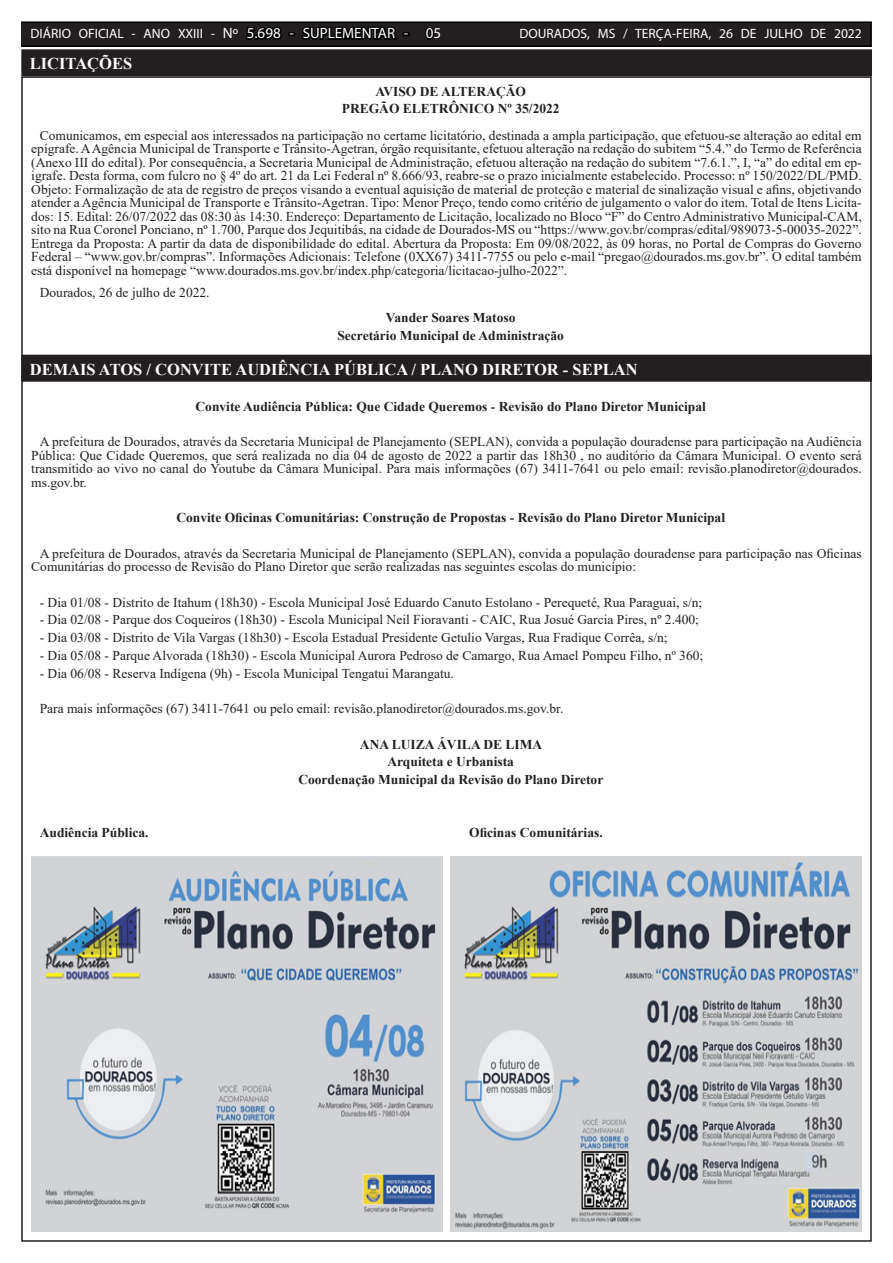
<style>
.page{position:relative;width:893px;height:1263px;background:#fff}
.page>*{position:absolute;margin:0;border:0;box-sizing:border-box;transform-origin:0 0}
.TEXTO{font:700 16.5px "Times New Roman";color:#fff}
.TEXTO-2{font:13.5px/13.5px "Times New Roman";color:#231f20;text-align:justify}
.TEXTO-3{font:700 13.5px "Times New Roman";color:#231f20}
.t1{font:13.5px "Myriad Pro";color:#fff}
.s1{font-size:15px}
.s2{font-size:15px;color:#000}
</style>
<div class="page">
<div style="left:21px;top:22px;width:850px;height:24px;background:#231f20"></div>
<div style="left:21px;top:21px;width:851px;height:26px;border:2px solid #000"></div>
<div style="left:23px;top:51px;width:847px;height:23px;background:#231f20"></div>
<div style="left:21px;top:49px;width:851px;height:27px;border:4px solid #231f20"></div>
<img style="left:31px;top:856px;width:411px;height:376px">
<img style="left:451px;top:856px;width:411px;height:376px">
<div style="left:23px;top:357px;width:847px;height:23px;background:#231f20"></div>
<div style="left:21px;top:355px;width:851px;height:27px;border:4px solid #231f20"></div>
<p class="t1" style="left:31px;top:26px;width:412px">DIÁRIO OFICIAL - ANO XXIII - <span class="s1">Nº</span> <span class="s2">5.698 - SUPLEMENTAR - 0</span><span class="s1">5</span></p>
<p class="t1" style="left:519px;top:26px;width:344px">DOURADOS, MS / TERÇA-FEIRA, 26 DE JULHO DE 2022</p>
<p class="TEXTO" style="left:30px;top:52px;width:104px">LICITAÇÕES</p>
<p class="TEXTO-3" style="left:375px;top:81px;width:152px">AVISO DE ALTERAÇÃO</p>
<p class="TEXTO-3" style="left:342px;top:99px;width:219px">PREGÃO ELETRÔNICO Nº 35/2022</p>
<p class="TEXTO-2" style="left:31px;top:128px;width:832px;text-indent:9px">Comunicamos, em especial aos interessados na participação no certame licitatório, destinada a ampla participação, que efetuou-se alteração ao edital em epígrafe. A Agência Municipal de Transporte e Trânsito-Agetran, órgão requisitante, efetuou alteração na redação do subitem “5.4.” do Termo de Referência (Anexo III do edital). Por consequência, a Secretaria Municipal de Administração, efetuou alteração na redação do subitem “7.6.1.”, I, “a” do edital em ep&shy;igrafe. Desta forma, com fulcro no § 4º do art. 21 da Lei Federal nº 8.666/93, reabre-se o prazo inicialmente estabelecido. Processo: nº 150/2022/DL/PMD.<br>Objeto: Formalização de ata de registro de preços visando a eventual aquisição de material de proteção e material de sinalização visual e afins, objetivando atender a Agência Municipal de Transporte e Trânsito-Agetran. Tipo: Menor Preço, tendo como critério de julgamento o valor do item. Total de Itens Licita&shy;dos: 15. Edital: 26/07/2022 das 08:30 às 14:30. Endereço: Departamento de Licitação, localizado no Bloco “F” do Centro Administrativo Municipal-CAM, sito na Rua Coronel Ponciano, nº 1.700, Parque dos Jequitibás, na cidade de Dourados-MS ou “https://www.gov.br/compras/edital/989073-5-00035-2022”.<br>Entrega da Proposta: A partir da data de disponibilidade do edital. Abertura da Proposta: Em 09/08/2022, às 09 horas, no Portal de Compras do Governo Federal – “www.gov.br/compras”. Informações Adicionais: Telefone (0XX67) 3411-7755 ou pelo e-mail “pregao@dourados.ms.gov.br”. O edital também está disponível na homepage “www.dourados.ms.gov.br/index.php/categoria/licitacao-julho-2022”.</p>
<p class="TEXTO-2" style="left:40px;top:285px;width:171px">Dourados, 26 de julho de 2022.</p>
<p class="TEXTO-3" style="left:386px;top:308px;width:131px">Vander Soares Matoso</p>
<p class="TEXTO-3" style="left:337px;top:325px;width:228px">Secretário Municipal de Administração</p>
<p class="TEXTO" style="left:30px;top:357px;width:609px">DEMAIS ATOS / CONVITE AUDIÊNCIA PÚBLICA / PLANO DIRETOR - SEPLAN</p>
<p class="TEXTO-3" style="left:196px;top:396px;width:512px">Convite Audiência Pública: Que Cidade Queremos - Revisão do Plano Diretor Municipal</p>
<p class="TEXTO-2" style="left:31px;top:434px;width:832px;text-indent:9px">A prefeitura de Dourados, através da Secretaria Municipal de Planejamento (SEPLAN), convida a população douradense para participação na Audiência Pública: Que Cidade Queremos, que será realizada no dia 04 de agosto de 2022 a partir das 18h30 , no auditório da Câmara Municipal. O evento será transmitido ao vivo no canal do Youtube da Câmara Municipal. Para mais informações (67) 3411-7641 ou pelo email: revisão.planodiretor@dourados. ms.gov.br.</p>
<p class="TEXTO-3" style="left:176px;top:508px;width:550px">Convite Oficinas Comunitárias: Construção de Propostas - Revisão do Plano Diretor Municipal</p>
<p class="TEXTO-2" style="left:31px;top:546px;width:832px;text-indent:9px">A prefeitura de Dourados, através da Secretaria Municipal de Planejamento (SEPLAN), convida a população douradense para participação nas Oficinas<br>Comunitárias do processo de Revisão do Plano Diretor que serão realizadas nas seguintes escolas do município:</p>
<p class="TEXTO-2" style="left:40px;top:595px;width:664px">- Dia 01/08 - Distrito de Itahum (18h30) - Escola Municipal José Eduardo Canuto Estolano - Perequeté, Rua Paraguai, s/n;</p>
<p class="TEXTO-2" style="left:40px;top:613px;width:661px">- Dia 02/08 - Parque dos Coqueiros (18h30) - Escola Municipal Neil Fioravanti - CAIC, Rua Josué Garcia Pires, nº 2.400;</p>
<p class="TEXTO-2" style="left:40px;top:630px;width:629px">- Dia 03/08 - Distrito de Vila Vargas (18h30) - Escola Estadual Presidente Getulio Vargas, Rua Fradique Corrêa, s/n;</p>
<p class="TEXTO-2" style="left:40px;top:648px;width:665px">- Dia 05/08 - Parque Alvorada (18h30) - Escola Municipal Aurora Pedroso de Camargo, Rua Amael Pompeu Filho, nº 360;</p>
<p class="TEXTO-2" style="left:40px;top:666px;width:416px">- Dia 06/08 - Reserva Indígena (9h) - Escola Municipal Tengatui Marangatu.</p>
<p class="TEXTO-2" style="left:40px;top:701px;width:525px">Para mais informações (67) 3411-7641 ou pelo email: revisão.planodiretor@dourados.ms.gov.br.</p>
<p class="TEXTO-3" style="left:360px;top:734px;width:184px">ANA LUIZA ÁVILA DE LIMA</p>
<p class="TEXTO-3" style="left:387px;top:752px;width:128px">Arquiteta e Urbanista</p>
<p class="TEXTO-3" style="left:298px;top:770px;width:307px">Coordenação Municipal da Revisão do Plano Diretor</p>
<p class="TEXTO-3" style="left:40px;top:823px;width:110px">Audiência Pública.</p>
<p class="TEXTO-3" style="left:469px;top:823px;width:135px">Oficinas Comunitárias.</p>
</div>
